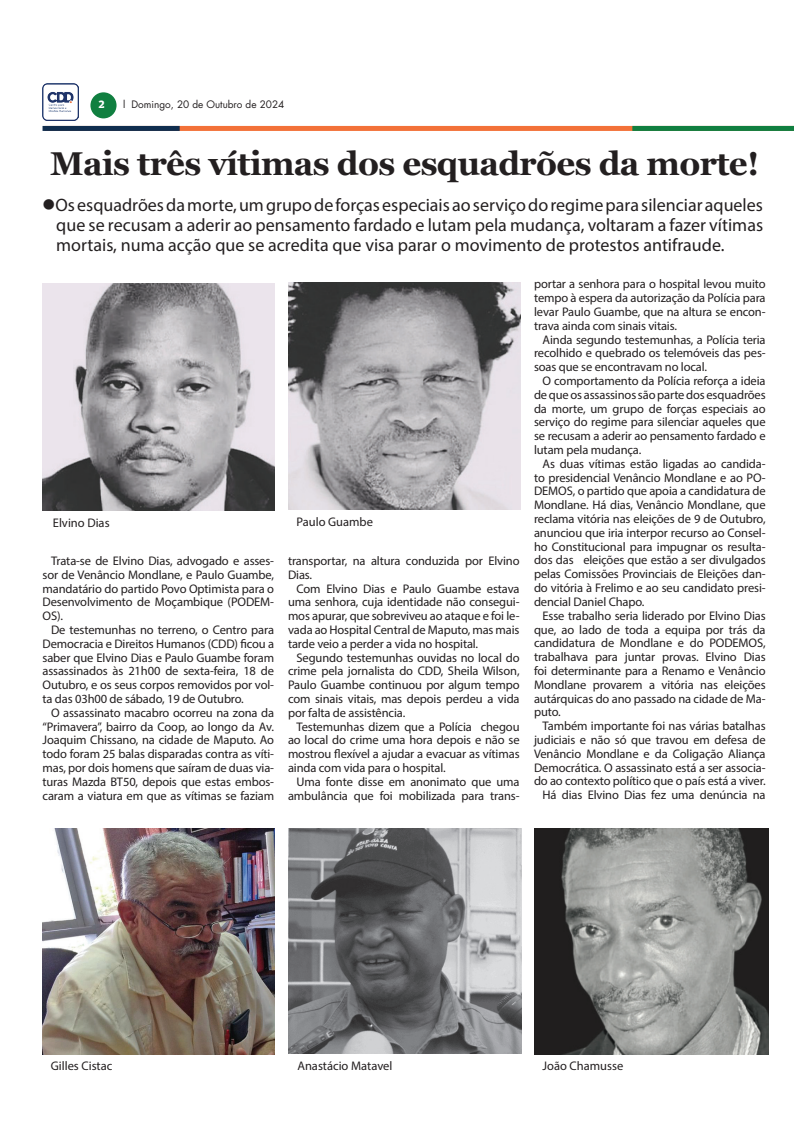
<style>
.page{position:relative;width:794px;height:1134px;background:#fff}
.page>*{position:absolute;margin:0;border:0;box-sizing:border-box;transform-origin:0 0}
.t1{font:700 33px "Georgia";letter-spacing:-.02em;color:#231f20}
.t2{font:18px/20px "Myriad Pro";color:#231f20;text-align:justify}
.t3{font:12.5px/13.8px "Myriad Pro";letter-spacing:-.01em;color:#231f20;text-align:justify}
.t4{font:10px "Futura LT";color:#231f20}
.t5{font:700 10px "Popular";color:#fff}
</style>
<div class="page">
<div style="left:45px;top:126px;width:749px;height:5px;background:#f37138"></div>
<div style="left:632px;top:126px;width:162px;height:5px;background:#107f40"></div>
<div style="left:43px;top:126px;width:137px;height:5px;background:#102e4f"></div>
<div style="left:90px;top:92px;width:27px;height:26px;background:#107f40;border-radius:50%"></div>
<img style="left:42px;top:84px;width:37px;height:36px">
<img style="left:289px;top:829px;width:232px;height:225px">
<img style="left:534px;top:829px;width:234px;height:225px">
<img style="left:42px;top:829px;width:232px;height:225px">
<img style="left:42px;top:283px;width:232px;height:228px">
<img style="left:288px;top:282px;width:232px;height:227px">
<p class="t5" style="left:99px;top:98px;width:7px">2</p>
<p class="t4" style="left:123px;top:98px;width:163px">l Domingo, 20 de Outubro de 2024</p>
<h1 class="t1" style="left:50px;top:139px;width:711px">Mais três vítimas dos esquadrões da morte!</h1>
<p class="t2" style="left:56px;top:195px;width:708px;text-indent:-14px">●Os esquadrões da morte, um grupo de forças especiais ao serviço do regime para silenciar aqueles que se recusam a aderir ao pensamento fardado e lutam pela mudança, voltaram a fazer vítimas mortais, numa acção que se acredita que visa parar o movimento de protestos antifraude.</p>
<p class="t3" style="left:53px;top:516px;width:58px">Elvino Dias</p>
<p class="t3" style="left:296px;top:514px;width:78px">Paulo Guambe</p>
<p class="t3" style="left:43px;top:554px;width:233px;text-indent:9px">Trata-se de Elvino Dias, advogado e asses&shy;sor de Venâncio Mondlane, e Paulo Guambe, mandatário do partido Povo Optimista para o Desenvolvimento de Moçambique (PODEM-OS).</p>
<p class="t3" style="left:43px;top:623px;width:233px;text-indent:8px">De testemunhas no terreno, o Centro para Democracia e Direitos Humanos (CDD) ficou a saber que Elvino Dias e Paulo Guambe foram assassinados às 21h00 de sexta-feira, 18 de Outubro, e os seus corpos removidos por vol&shy;ta das 03h00 de sábado, 19 de Outubro.</p>
<p class="t3" style="left:43px;top:705px;width:233px;text-indent:8px">O assassinato macabro ocorreu na zona da “Primavera”, bairro da Coop, ao longo da Av.<br>Joaquim Chissano, na cidade de Maputo. Ao todo foram 25 balas disparadas contra as víti&shy;mas, por dois homens que saíram de duas via&shy;turas Mazda BT50, depois que estas embos&shy;caram a viatura em que as vítimas se faziam</p>
<p class="t3" style="left:288px;top:554px;width:233px">transportar, na altura conduzida por Elvino<br>Dias.</p>
<p class="t3" style="left:288px;top:581px;width:233px;text-indent:9px">Com Elvino Dias e Paulo Guambe estava uma senhora, cuja identidade não consegui&shy;mos apurar, que sobreviveu ao ataque e foi le&shy;vada ao Hospital Central de Maputo, mas mais tarde veio a perder a vida no hospital.</p>
<p class="t3" style="left:288px;top:650px;width:233px;text-indent:8px">Segundo testemunhas ouvidas no local do crime pela jornalista do CDD, Sheila Wilson, Paulo Guambe continuou por algum tempo com sinais vitais, mas depois perdeu a vida por falta de assistência.</p>
<p class="t3" style="left:288px;top:719px;width:233px;text-indent:8px">Testemunhas dizem que a Polícia chegou ao local do crime uma hora depois e não se mostrou flexível a ajudar a evacuar as vítimas ainda com vida para o hospital.</p>
<p class="t3" style="left:288px;top:774px;width:233px;text-align:right">Uma fonte disse em anonimato que uma ambulância que foi mobilizada para trans-</p>
<p class="t3" style="left:534px;top:277px;width:233px">portar a senhora para o hospital levou muito tempo à espera da autorização da Polícia para levar Paulo Guambe, que na altura se encon&shy;trava ainda com sinais vitais.</p>
<p class="t3" style="left:534px;top:332px;width:233px;text-indent:8px">Ainda segundo testemunhas, a Polícia teria recolhido e quebrado os telemóveis das pes&shy;soas que se encontravam no local.</p>
<p class="t3" style="left:534px;top:374px;width:233px;text-indent:8px">O comportamento da Polícia reforça a ideia de que os assassinos são parte dos esquadrões da morte, um grupo de forças especiais ao serviço do regime para silenciar aqueles que se recusam a aderir ao pensamento fardado e lutam pela mudança.</p>
<p class="t3" style="left:534px;top:457px;width:233px;text-indent:8px">As duas vítimas estão ligadas ao candida&shy;to presidencial Venâncio Mondlane e ao PO-DEMOS, o partido que apoia a candidatura de Mondlane. Há dias, Venâncio Mondlane, que reclama vitória nas eleições de 9 de Outubro, anunciou que iria interpor recurso ao Consel&shy;ho Constitucional para impugnar os resulta&shy;dos das eleições que estão a ser divulgados pelas Comissões Provinciais de Eleições dan&shy;do vitória à Frelimo e ao seu candidato presi&shy;dencial Daniel Chapo.</p>
<p class="t3" style="left:534px;top:608px;width:233px;text-indent:8px">Esse trabalho seria liderado por Elvino Dias que, ao lado de toda a equipa por trás da candidatura de Mondlane e do PODEMOS, trabalhava para juntar provas. Elvino Dias foi determinante para a Renamo e Venâncio Mondlane provarem a vitória nas eleições autárquicas do ano passado na cidade de Ma&shy;puto.</p>
<p class="t3" style="left:534px;top:719px;width:233px;text-align:right">Também importante foi nas várias batalhas judiciais e não só que travou em defesa de Venâncio Mondlane e da Coligação Aliança Democrática. O assassinato está a ser associa&shy;do ao contexto político que o país está a viver.<br>Há dias Elvino Dias fez uma denúncia na</p>
<p class="t3" style="left:51px;top:1058px;width:63px">Gilles Cistac</p>
<p class="t3" style="left:297px;top:1058px;width:96px">Anastácio Matavel</p>
<p class="t3" style="left:542px;top:1058px;width:82px">João Chamusse</p>
</div>
